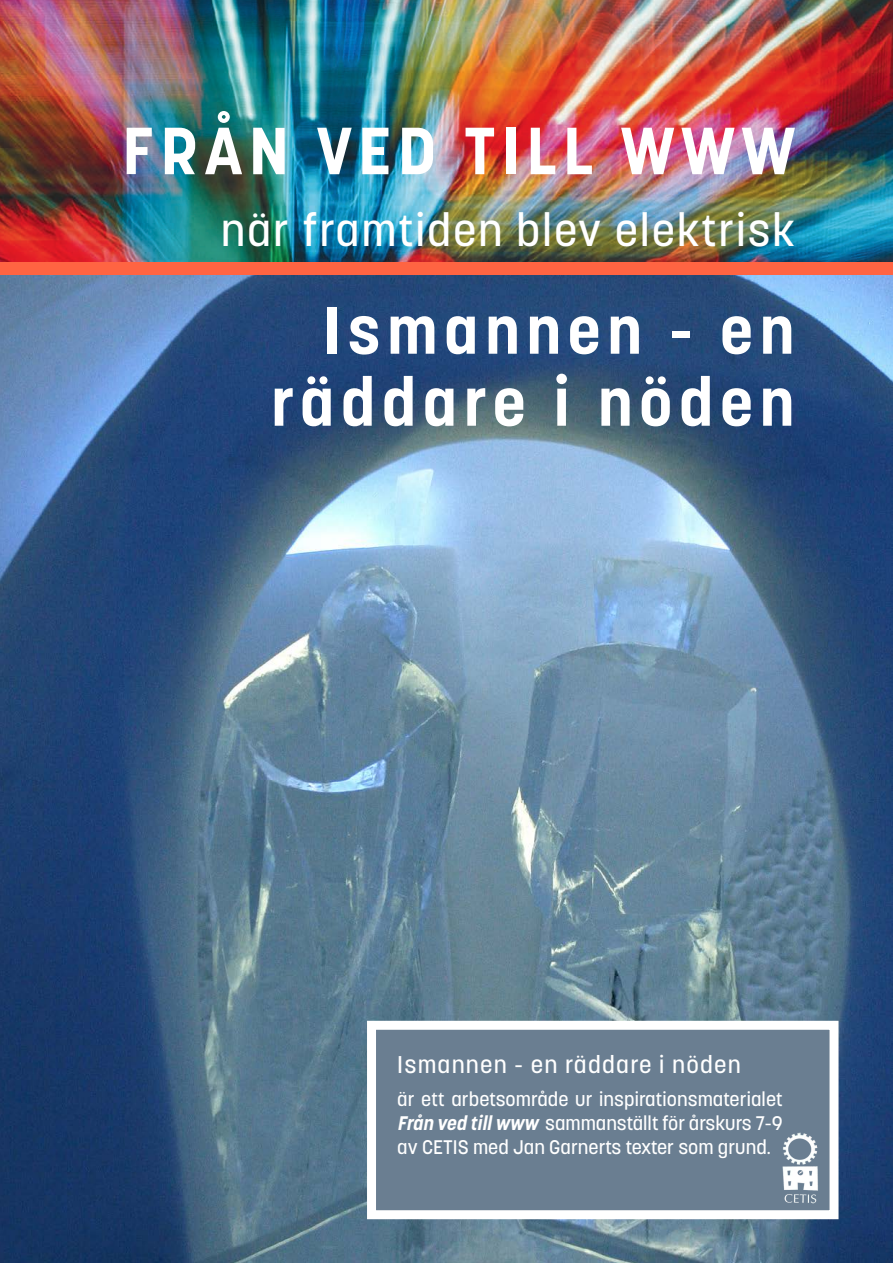
<style>
.page{position:relative;width:893px;height:1263px;background:#fff}
.page>*{position:absolute;margin:0;border:0;box-sizing:border-box;transform-origin:0 0}
.Rubrik_1_a_sida_vit{font:700 66px/72px "Korolev Li U";letter-spacing:.1em;color:#fff;text-align:right}
.Rubrik_1_a_sida_vit-2{font:500 45px "Korolev Li U";letter-spacing:.04em;color:#fff}
.Bildrutetext_vit{font:500 24px "Korolev Li U";letter-spacing:.05em;color:#fff}
.Bildrutetext_vit-2{font:500 19.5px/24px "Korolev Li U";color:#fff;text-align:justify}
.s1{font-weight:700;font-style:italic}
</style>
<div class="page">
<img style="left:0;top:0;width:893px;height:1263px">
<div style="left:371px;top:1025px;width:463px;height:190px;background:#6a7e91"></div>
<div style="left:367px;top:1021px;width:471px;height:198px;border:9px solid #fff"></div>
<img style="left:782px;top:1132px;width:36px;height:72px">
<div style="left:0;top:262px;width:893px;height:13px;background:#ff6442"></div>
<h1 class="Rubrik_1_a_sida_vit" style="left:122px;top:114px;width:674px">FRÅN VED TILL WWW</h1>
<h1 class="Rubrik_1_a_sida_vit-2" style="left:221px;top:200px;width:576px">när framtiden blev elektrisk</h1>
<h1 class="Rubrik_1_a_sida_vit" style="left:271px;top:293px;width:525px">Ismannen - en räddare i nöden</h1>
<p class="Bildrutetext_vit" style="left:397px;top:1049px;width:345px">Ismannen - en räddare i nöden</p>
<p class="Bildrutetext_vit-2" style="left:397px;top:1086px;width:387px">är ett arbetsområde ur inspirationsmaterialet <span class="s1">Från ved tillwww</span> sammanställt för årskurs 7-9 av CETIS med Jan Garnerts texter som grund.</p>
</div>
